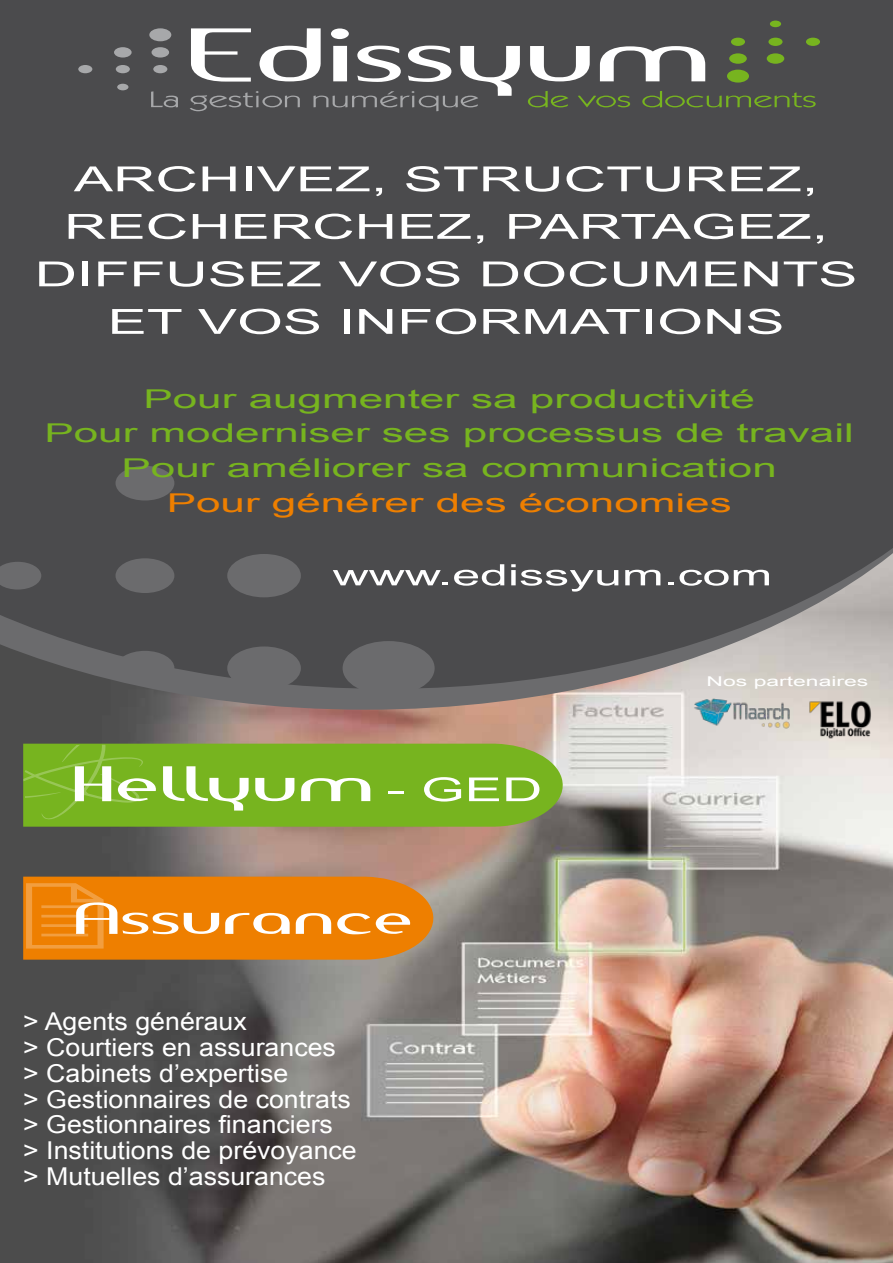
<style>
.page{position:relative;width:893px;height:1263px;background:#fff}
.page>*{position:absolute;margin:0;border:0;box-sizing:border-box;transform-origin:0 0}
.t1{font:46.35px "Amerika Sans";color:#fff;scale:1.7 1}
.t2{font:42px "Amerika Sans";color:#fff;scale:1.7 1}
.t3{font:34.65px/47.5px "Arial";color:#fff;text-align:center;scale:1.7 1}
.t4{font:29.55px "Arial";color:#fff;scale:1.7 1}
.t5{font:25.95px/34.8px "Arial";color:#77b41f;text-align:center;scale:1.7 1}
.t6{font:25.95px "Arial";color:#ee7f00;scale:1.7 1}
.t7{font:24.6px/25.8px "Arial";color:#fff;scale:1.09 1}
.t8{font:13.5px "Arial";color:#fff;scale:1.7 1}
.s1{font-family:"Arial";font-size:33px}
</style>
<div class="page">
<img style="left:0;top:710px;width:893px;height:553px">
<svg style="left:0;top:689px;width:893px;height:21px;background:#8f8986"></svg>
<div style="left:0;top:0;width:893px;height:689px;background:#4b4b4d"></div>
<svg style="left:151px;top:91px;width:27px;height:16px"></svg>
<svg style="left:528px;top:91px;width:40px;height:16px"></svg>
<svg style="left:578px;top:96px;width:52px;height:11px"></svg>
<svg style="left:642px;top:91px;width:174px;height:16px;background:#546142"></svg>
<svg style="left:190px;top:28px;width:330px;height:83px"></svg>
<svg style="left:530px;top:46px;width:60px;height:35px"></svg>
<svg style="left:600px;top:46px;width:105px;height:35px"></svg>
<div style="left:149px;top:28px;width:22px;height:13px;background:#a7a8aa;border-radius:50%"></div>
<div style="left:152px;top:47px;width:17px;height:11px;background:#a7a8aa;border-radius:50%"></div>
<div style="left:153px;top:65px;width:14px;height:8px;background:#a7a8aa;border-radius:50%"></div>
<div style="left:114px;top:47px;width:18px;height:11px;background:#a7a8aa;border-radius:50%"></div>
<div style="left:116px;top:65px;width:14px;height:8px;background:#a7a8aa;border-radius:50%"></div>
<div style="left:117px;top:84px;width:11px;height:6px;background:#a7a8aa;border-radius:50%"></div>
<div style="left:78px;top:65px;width:14px;height:8px;background:#a7a8aa;border-radius:50%"></div>
<div style="left:727px;top:70px;width:22px;height:13px;background:#77b41f;border-radius:50%"></div>
<div style="left:729px;top:53px;width:18px;height:11px;background:#77b41f;border-radius:50%"></div>
<div style="left:731px;top:38px;width:14px;height:8px;background:#77b41f;border-radius:50%"></div>
<div style="left:767px;top:53px;width:17px;height:11px;background:#77b41f;border-radius:50%"></div>
<div style="left:768px;top:38px;width:14px;height:8px;background:#77b41f;border-radius:50%"></div>
<div style="left:770px;top:21px;width:11px;height:6px;background:#77b41f;border-radius:50%"></div>
<div style="left:806px;top:38px;width:14px;height:8px;background:#77b41f;border-radius:50%"></div>
<div style="left:343px;top:641px;width:92px;height:54px;background:#6b6b6d;border-radius:50%"></div>
<div style="left:227px;top:646px;width:74px;height:44px;background:#6b6b6d;border-radius:50%"></div>
<div style="left:116px;top:651px;width:58px;height:34px;background:#6b6b6d;border-radius:50%"></div>
<div style="left:227px;top:554px;width:74px;height:43px;background:#6b6b6d;border-radius:50%"></div>
<div style="left:116px;top:558px;width:58px;height:35px;background:#6b6b6d;border-radius:50%"></div>
<svg style="left:0;top:562px;width:41px;height:27px"></svg>
<div style="left:116px;top:466px;width:58px;height:34px;background:#6b6b6d;border-radius:50%"></div>
<div style="left:23px;top:744px;width:545px;height:83px;background:#77b41f"></div>
<svg style="left:23px;top:745px;width:120px;height:76px;background:#7ab524"></svg>
<svg style="left:23px;top:877px;width:416px;height:83px;background:#ea8109"></svg>
<img style="left:693px;top:698px;width:98px;height:31px">
<img style="left:804px;top:698px;width:69px;height:46px">
<h3 class="t3" style="left:35px;top:156px;width:485px">Archivez, structurez, recherchez, partagez, diffusez vos documents et vos informations</h3>
<p class="t5" style="left:44px;top:381px;width:478px">Pour augmenter sa productivité<br>Pour moderniser ses processus de travail<br>Pour améliorer sa communication</p>
<p class="t6" style="left:167px;top:486px;width:334px">Pour générer des économies</p>
<p class="t4" style="left:333px;top:556px;width:260px">www.edissyum.com</p>
<h1 class="t1" style="left:71px;top:755px;width:230px">Hellyum <span class="s1">- GED</span></h1>
<h2 class="t2" style="left:72px;top:892px;width:202px">Assurance</h2>
<p class="t7" style="left:23px;top:1009px;width:307px">&gt; Agents généraux<br>&gt; Courtiers en assurances &gt; Cabinets d’expertise<br>&gt; Gestionnaires de contrats &gt; Gestionnaires financiers<br>&gt; I nstitutions de prévoyance &gt; Mutuelles d’assurances</p>
<p class="t8" style="left:707px;top:673px;width:97px">Nos partenaires</p>
</div>
